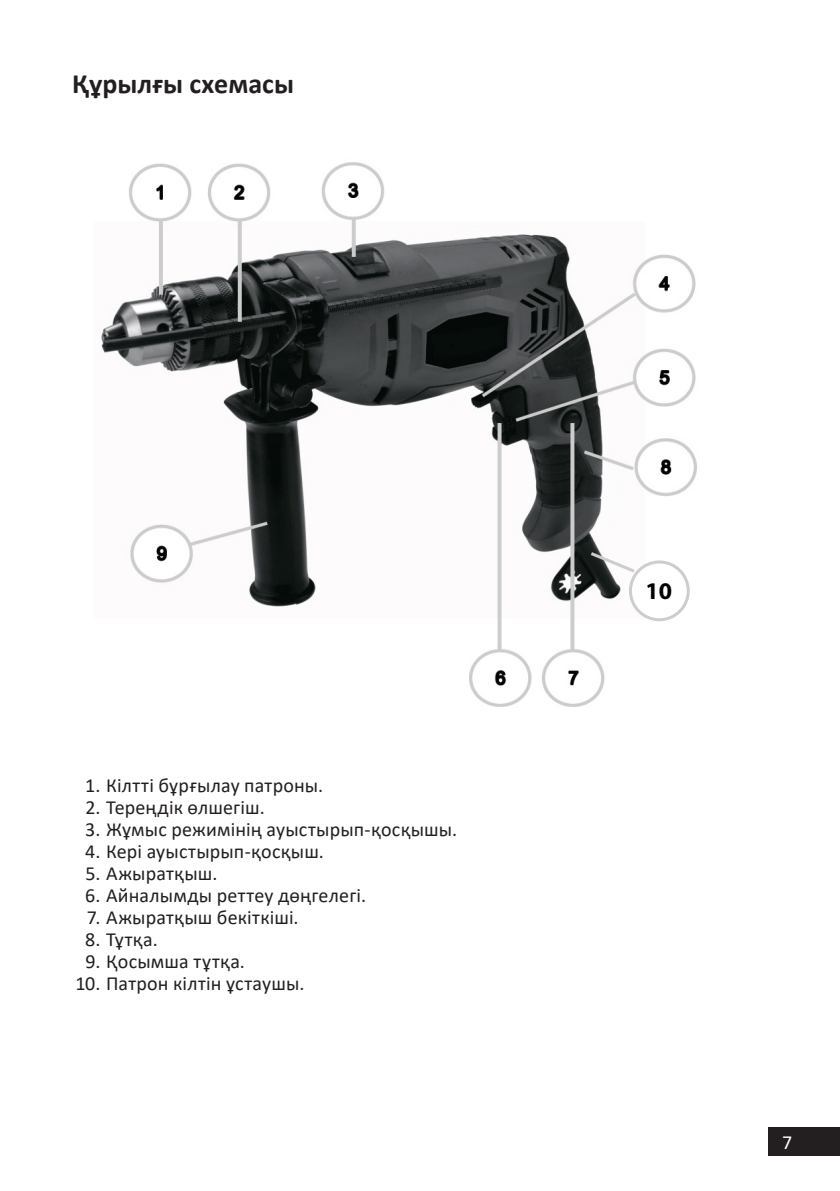
<style>
.page{position:relative;width:840px;height:1191px;background:#fff}
.page>*{position:absolute;margin:0;border:0;box-sizing:border-box;transform-origin:0 0}
.Заголовок_14{font:700 28px "Calibri";color:#231f20}
.t1{font:700 24px "Myriad Pro";color:#000}
.t2{font:20px "Calibri";letter-spacing:.01em;color:#231f20}
.t3{font:20px "Calibri";color:#fff}
</style>
<div class="page">
<div style="left:767px;top:1126px;width:72px;height:29px;background:#231f20"></div>
<img style="left:101px;top:162px;width:596px;height:545px">
<div style="left:630px;top:562px;width:57px;height:58px;background:#fff;border-radius:50%"></div>
<div style="left:628px;top:560px;width:61px;height:61px;border:3px solid #cdcdcd;border-radius:50%"></div>
<svg style="left:587px;top:549px;width:50px;height:26px"></svg>
<p class="Заголовок_14" style="left:72px;top:64px;width:223px">Құрылғы схемасы</p>
<p class="t2" style="left:85px;top:771px;width:239px">1. Кілтті бұрғылау патроны.</p>
<p class="t2" style="left:85px;top:793px;width:181px">2. Тереңдік өлшегіш.</p>
<p class="t2" style="left:85px;top:815px;width:373px">3. Жұмыс режимінің ауыстырып-қосқышы.</p>
<p class="t2" style="left:85px;top:837px;width:240px">4. Кері ауыстырып-қосқыш.</p>
<p class="t2" style="left:85px;top:859px;width:133px">5. Ажыратқыш.</p>
<p class="t2" style="left:85px;top:881px;width:282px">6. Айналымды реттеу дөңгелегі.</p>
<p class="t2" style="left:87px;top:903px;width:213px">7. Ажыратқыш бекіткіші.</p>
<p class="t2" style="left:85px;top:925px;width:74px">8. Тұтқа.</p>
<p class="t2" style="left:86px;top:947px;width:161px">9. Қосымша тұтқа.</p>
<p class="t2" style="left:75px;top:969px;width:230px">10. Патрон кілтін ұстаушы.</p>
<p class="t1" style="left:645px;top:575px;width:28px">10</p>
<p class="t3" style="left:781px;top:1128px;width:12px">7</p>
</div>
